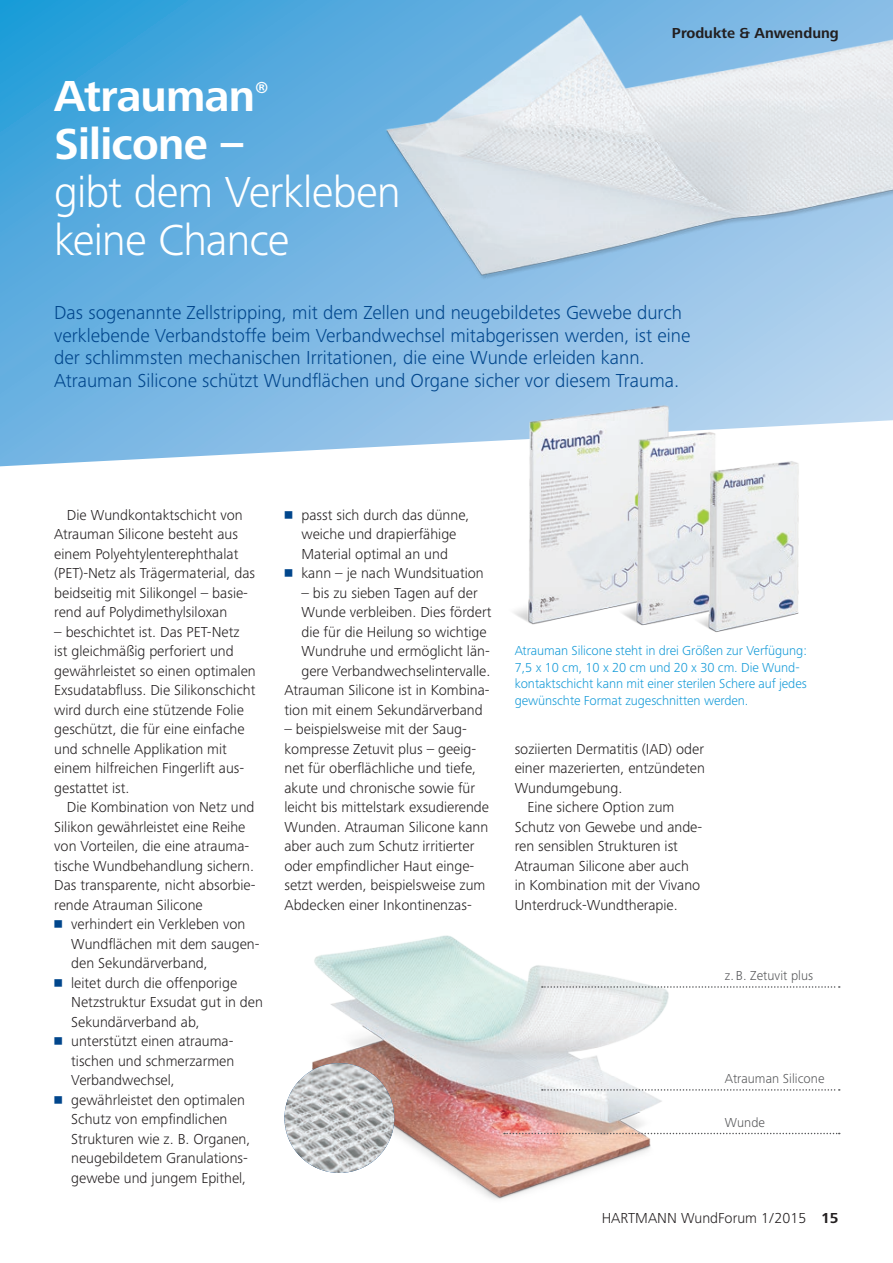
<style>
.page{position:relative;width:893px;height:1263px;background:#fff}
.page>*{position:absolute;margin:0;border:0;box-sizing:border-box;transform-origin:0 0}
.t1{font:300 45px/48px "Frutiger Next LTW1 G";letter-spacing:-.02em;color:#fff}
.t2{font:700 45px "Frutiger Next LTW1 G";letter-spacing:-.015em;color:#fff}
.t3{font:300 19.5px/22.5px "Frutiger Next LTW1 G";color:#01468c}
.t4{font:700 16.5px "Frutiger Next LTW1 G";color:#fff}
.t5{font:300 15px/19.5px "Frutiger Next LTW1 G";color:#231f20}
.t6{font:700 15px "Frutiger Next LTW1 G";color:#231f20}
.t7{font:300 13.5px/16.5px "Frutiger Next LTW1 G";letter-spacing:-.005em;color:#169bd8}
.t8{font:300 13.5px "Frutiger Next LTW1 G";letter-spacing:.005em;color:#57585a}
.s1{font-family:"Universal Newswith Comm Pi";font-weight:400;color:#01468c}
.s2{font-weight:700}
</style>
<div class="page">
<img style="left:298px;top:935px;width:382px;height:264px">
<svg style="left:0;top:0;width:893px;height:466px;background:#6eb5e2"></svg>
<img style="left:284px;top:1063px;width:110px;height:110px;border-radius:55px">
<svg style="left:542px;top:986px;width:298px;height:2px"></svg>
<svg style="left:542px;top:1089px;width:298px;height:2px"></svg>
<svg style="left:504px;top:1133px;width:336px;height:1px"></svg>
<img style="left:358px;top:0;width:535px;height:360px">
<img style="left:479px;top:393px;width:116px;height:232px">
<img style="left:595px;top:390px;width:71px;height:236px">
<img style="left:666px;top:388px;width:156px;height:244px">
<h1 class="t2" style="left:54px;top:70px;width:202px">Atrauman</h1>
<p class="t4" style="left:255px;top:78px;width:14px">®</p>
<h1 class="t2" style="left:54px;top:118px;width:190px">Silicone –</h1>
<h1 class="t1" style="left:54px;top:168px;width:348px">gibt dem Verkleben keine Chance</h1>
<p class="t6" style="left:672px;top:25px;width:168px">Produkte &amp; Anwendung</p>
<p class="t3" style="left:54px;top:302px;width:638px">Das sogenannte Zellstripping, mit dem Zellen und neugebildetes Gewebe durch verklebende Verbandstoffe beim Verbandwechsel mitabgerissen werden, ist eine der schlimmsten mechanischen Irritationen, die eine Wunde erleiden kann.<br>Atrauman Silicone schützt Wundflächen und Organe sicher vor diesem Trauma.</p>
<p class="t5" style="left:54px;top:505px;width:203px;text-indent:13px">Die Wundkontaktschicht von<br>Atrauman Silicone besteht aus einem Polyehtylenterephthalat (PET)-Netz als Trägermaterial, das beidseitig mit Silikongel – basie&shy;rend auf Polydimethylsiloxan</p>
<p class="t5" style="left:54px;top:622px;width:203px">– beschichtet ist. Das PET-Netz ist gleichmäßig perforiert und gewährleistet so einen optimalen<br>Exsudatabfluss. Die Silikonschicht wird durch eine stützende Folie geschützt, die für eine einfache und schnelle Applikation mit einem hilfreichen Fingerlift aus&shy;gestattet ist.</p>
<p class="t5" style="left:67px;top:798px;width:189px">Die Kombination von Netz und</p>
<p class="t5" style="left:54px;top:817px;width:193px">Silikon gewährleistet eine Reihe</p>
<p class="t5" style="left:54px;top:837px;width:197px">von Vorteilen, die eine atrauma-</p>
<p class="t5" style="left:54px;top:856px;width:201px">tische Wundbehandlung sichern.</p>
<p class="t5" style="left:54px;top:876px;width:203px">Das transparente, nicht absorbie-</p>
<p class="t5" style="left:54px;top:895px;width:150px">rende Atrauman Silicone</p>
<p class="t5" style="left:54px;top:915px;width:193px"><span class="s1">7</span> verhindert ein Verkleben von</p>
<p class="t5" style="left:71px;top:934px;width:190px">Wundflächen mit dem saugen-</p>
<p class="t5" style="left:71px;top:954px;width:138px">den Sekundärverband,</p>
<p class="t5" style="left:54px;top:973px;width:184px"><span class="s1">7</span> leitet durch die offenporige</p>
<p class="t5" style="left:71px;top:993px;width:193px">Netzstruktur Exsudat gut in den</p>
<p class="t5" style="left:71px;top:1012px;width:130px">Sekundärverband ab,</p>
<p class="t5" style="left:54px;top:1032px;width:181px"><span class="s1">7</span> unterstützt einen atrauma-</p>
<p class="t5" style="left:71px;top:1051px;width:165px">tischen und schmerzarmen</p>
<p class="t5" style="left:71px;top:1071px;width:105px">Verbandwechsel,</p>
<p class="t5" style="left:54px;top:1090px;width:192px"><span class="s1">7</span> gewährleistet den optimalen</p>
<p class="t5" style="left:71px;top:1110px;width:158px">Schutz von empfindlichen</p>
<p class="t5" style="left:71px;top:1129px;width:181px">Strukturen wie z. B. Organen,</p>
<p class="t5" style="left:71px;top:1149px;width:177px">neugebildetem Granulations-</p>
<p class="t5" style="left:71px;top:1168px;width:177px">gewebe und jungem Epithel,</p>
<p class="t5" style="left:284px;top:505px;width:187px"><span class="s1">7</span> passt sich durch das dünne,</p>
<p class="t5" style="left:301px;top:525px;width:157px">weiche und drapierfähige</p>
<p class="t5" style="left:301px;top:544px;width:148px">Material optimal an und</p>
<p class="t5" style="left:284px;top:564px;width:201px"><span class="s1">7</span> kann – je nach Wundsituation</p>
<p class="t5" style="left:301px;top:583px;width:178px">– bis zu sieben Tagen auf der</p>
<p class="t5" style="left:301px;top:603px;width:191px">Wunde verbleiben. Dies fördert</p>
<p class="t5" style="left:301px;top:622px;width:187px">die für die Heilung so wichtige</p>
<p class="t5" style="left:301px;top:642px;width:190px">Wundruhe und ermöglicht län-</p>
<p class="t5" style="left:301px;top:661px;width:190px">gere Verbandwechselintervalle.</p>
<p class="t5" style="left:284px;top:681px;width:207px">Atrauman Silicone ist in Kombina-</p>
<p class="t5" style="left:284px;top:700px;width:200px">tion mit einem Sekundärverband</p>
<p class="t5" style="left:284px;top:720px;width:206px">– beispielsweise mit der Saug&shy;kompresse Zetuvit plus – geeig&shy;net für oberflächliche und tiefe, akute und chronische sowie für leicht bis mittelstark exsudierende<br>Wunden. Atrauman Silicone kann aber auch zum Schutz irritierter oder empfindlicher Haut einge&shy;setzt werden, beispielsweise zum<br>Abdecken einer Inkontinenzas-</p>
<p class="t7" style="left:515px;top:643px;width:294px">Atrauman Silicone steht in drei Größen zur Verfügung:<br>7,5 x 10 cm, 10 x 20 cm und 20 x 30 cm. Die Wund&shy;kontaktschicht kann mit einer sterilen Schere auf jedes gewünschte Format zugeschnitten werden.</p>
<p class="t5" style="left:515px;top:739px;width:191px">soziierten Dermatitis (IAD) oder</p>
<p class="t5" style="left:515px;top:759px;width:192px">einer mazerierten, entzündeten</p>
<p class="t5" style="left:515px;top:778px;width:109px">Wundumgebung.</p>
<p class="t5" style="left:527px;top:798px;width:148px">Eine sichere Option zum</p>
<p class="t5" style="left:515px;top:817px;width:189px">Schutz von Gewebe und ande-</p>
<p class="t5" style="left:515px;top:837px;width:165px">ren sensiblen Strukturen ist</p>
<p class="t5" style="left:515px;top:856px;width:176px">Atrauman Silicone aber auch</p>
<p class="t5" style="left:515px;top:876px;width:187px">in Kombination mit der Vivano</p>
<p class="t5" style="left:515px;top:895px;width:165px">Unterdruck-Wundtherapie.</p>
<p class="t8" style="left:725px;top:968px;width:90px">z.B. Zetuvit plus</p>
<p class="t8" style="left:725px;top:1071px;width:101px">Atrauman Silicone</p>
<p class="t8" style="left:725px;top:1114px;width:42px">Wunde</p>
<p class="t5" style="left:602px;top:1208px;width:239px">HARTMANN WundForum 1/2015 <span class="s2">15</span></p>
</div>
